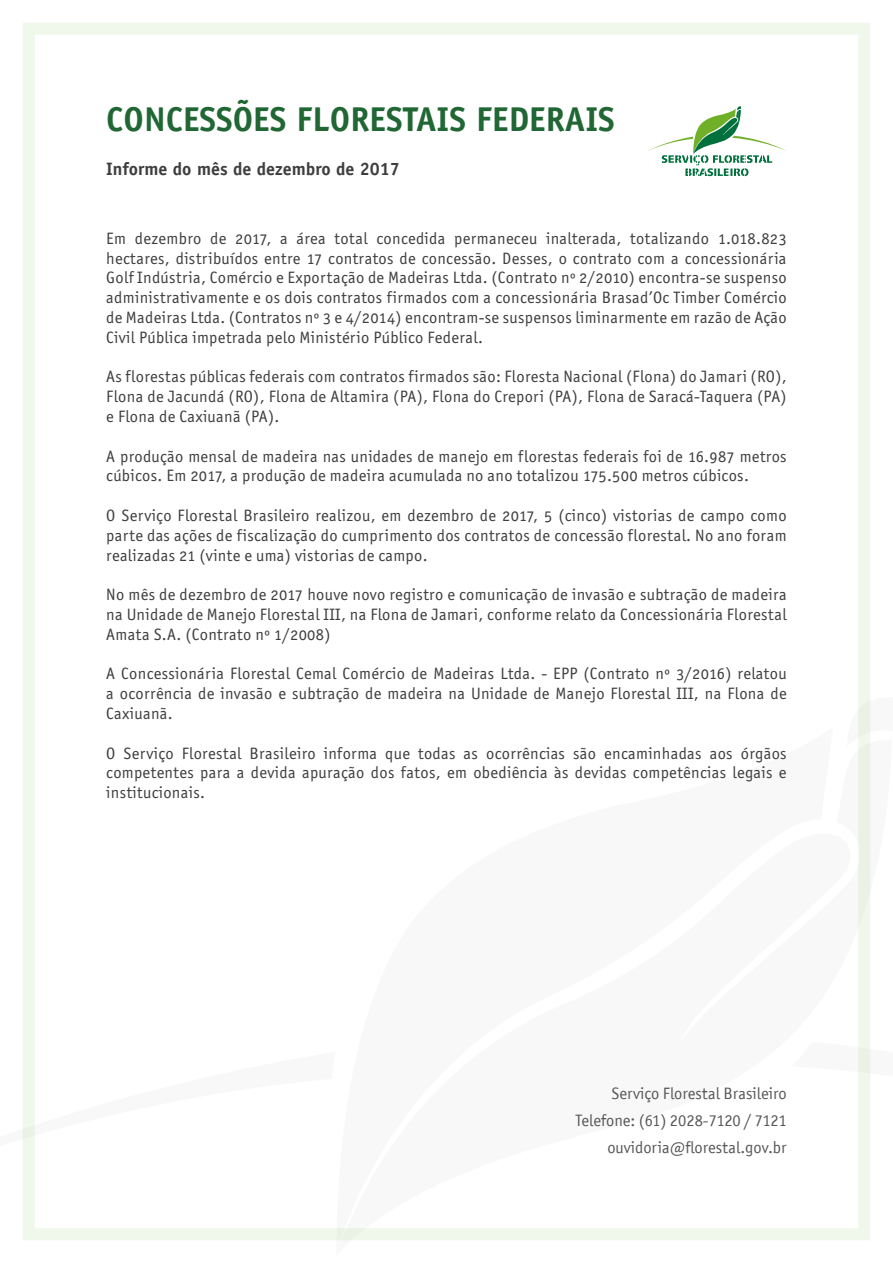
<style>
.page{position:relative;width:893px;height:1263px;background:#fff}
.page>*{position:absolute;margin:0;border:0;box-sizing:border-box;transform-origin:0 0}
.t1{font:700 34.5px "Officina Sans";color:#206734}
.t2{font:700 18px "Officina Sans";color:#3e3e3f}
.t3{font:16.5px/19.8px "Officina San ITC Book OS";letter-spacing:.02em;color:#3e3e3f;text-align:justify}
.Parágrafo_básico_1{font:16.5px "Officina San ITC";color:#57585a}
</style>
<div class="page">
<svg style="left:648px;top:106px;width:138px;height:70px"></svg>
<p class="t1" style="left:106px;top:98px;width:510px">CONCESSÕES FLORESTAIS FEDERAIS</p>
<p class="t2" style="left:106px;top:157px;width:295px">Informe do mês de dezembro de 2017</p>
<p class="t3" style="left:106px;top:228px;width:682px">Em dezembro de 2017, a área total concedida permaneceu inalterada, totalizando 1.018.823 hectares, distribuídos entre 17 contratos de concessão. Desses, o contrato com a concessionária Golf Indústria, Comércio e Exportação de Madeiras Ltda. (Contrato nº 2/2010) encontra-se suspenso administrativamente e os dois contratos firmados com a concessionária Brasad’Oc Timber Comércio de Madeiras Ltda. (Contratos nº 3 e 4/2014) encontram-se suspensos liminarmente em razão de Ação Civil Pública impetrada pelo Ministério Público Federal.</p>
<p class="t3" style="left:106px;top:367px;width:682px">As florestas públicas federais com contratos firmados são: Floresta Nacional (Flona) do Jamari (RO), Flona de Jacundá (RO), Flona de Altamira (PA), Flona do Crepori (PA), Flona de Saracá-Taquera (PA) e Flona de Caxiuanã (PA).</p>
<p class="t3" style="left:106px;top:446px;width:682px">A produção mensal de madeira nas unidades de manejo em florestas federais foi de 16.987 metros cúbicos. Em 2017, a produção de madeira acumulada no ano totalizou 175.500 metros cúbicos.</p>
<p class="t3" style="left:106px;top:505px;width:682px">O Serviço Florestal Brasileiro realizou, em dezembro de 2017, 5 (cinco) vistorias de campo como parte das ações de fiscalização do cumprimento dos contratos de concessão florestal. No ano foram realizadas 21 (vinte e uma) vistorias de campo.</p>
<p class="t3" style="left:106px;top:585px;width:682px">No mês de dezembro de 2017 houve novo registro e comunicação de invasão e subtração de madeira na Unidade de Manejo Florestal III, na Flona de Jamari, conforme relato da Concessionária Florestal Amata S.A. (Contrato nº 1/2008)</p>
<p class="t3" style="left:106px;top:664px;width:682px">A Concessionária Florestal Cemal Comércio de Madeiras Ltda. - EPP (Contrato nº 3/2016) relatou a ocorrência de invasão e subtração de madeira na Unidade de Manejo Florestal III, na Flona de Caxiuanã.</p>
<p class="t3" style="left:106px;top:743px;width:682px">O Serviço Florestal Brasileiro informa que todas as ocorrências são encaminhadas aos órgãos competentes para a devida apuração dos fatos, em obediência às devidas competências legais e institucionais.</p>
<p class="Parágrafo_básico_1" style="left:611px;top:1084px;width:177px">Serviço Florestal Brasileiro</p>
<p class="Parágrafo_básico_1" style="left:576px;top:1111px;width:213px">Telefone: (61) 2028-7120 / 7121</p>
<p class="Parágrafo_básico_1" style="left:607px;top:1138px;width:181px">ouvidoria@florestal.gov.br</p>
</div>
